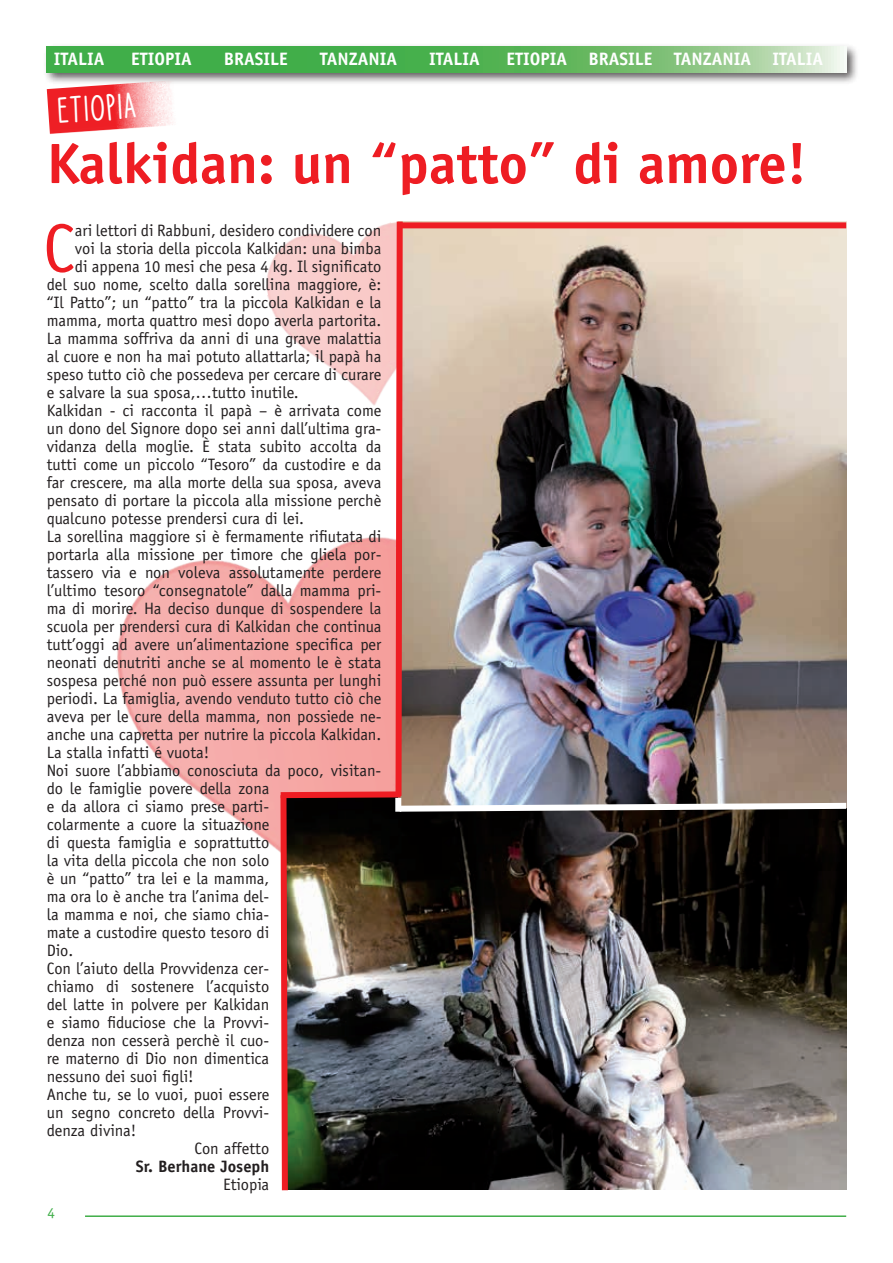
<style>
.page{position:relative;width:893px;height:1263px;background:#fff}
.page>*{position:absolute;margin:0;border:0;box-sizing:border-box;transform-origin:0 0}
.t1{font:68.55px "Officina Sans";color:#ee1d23}
.t2{font:700 57px "Officina Sans";color:#ee1d23}
.t3{font:37.5px "Party Pocket DEMO";color:#fff}
.t4{font:700 18px "Officina Sans";color:#fff}
.t5{font:16.5px "Officina Sans";color:#231f20}
.t6{font:700 16.5px "Officina Sans";color:#231f20}
.t7{font:15px "Officina Sans";color:#40ae49}
</style>
<div class="page">
<hr style="left:85px;top:1215px;width:761px;height:2px;background:#40ae49">
<img style="left:266px;top:256px;width:9px;height:60px">
<img style="left:116px;top:560px;width:159px;height:288px">
<div style="left:43px;top:43px;width:816px;height:42px;background:#231f20;opacity:.75"></div>
<svg style="left:47px;top:47px;width:799px;height:25px;background:#63b964"></svg>
<svg style="left:47px;top:80px;width:134px;height:54px"></svg>
<img style="left:275px;top:221px;width:572px;height:970px">
<p class="t4" style="left:54px;top:48px;width:52px">ITALIA</p>
<p class="t4" style="left:131px;top:48px;width:62px">ETIOPIA</p>
<p class="t4" style="left:224px;top:48px;width:65px">BRASILE</p>
<p class="t4" style="left:320px;top:48px;width:79px">TANZANIA</p>
<p class="t4" style="left:429px;top:48px;width:52px">ITALIA</p>
<p class="t4" style="left:506px;top:48px;width:318px">ETIOPIA BRASILE TANZANIA ITALIA</p>
<h3 class="t3" style="left:55px;top:90px;width:82px;rotate:-4deg">etiopia</h3>
<h2 class="t2" style="left:47px;top:128px;width:761px">Kalkidan: un “patto” di amore!</h2>
<h1 class="t1" style="left:43px;top:208px;width:33px">C</h1>
<p class="t5" style="left:75px;top:220px;width:308px">ari lettori di Rabbuni, desidero condividere con</p>
<p class="t5" style="left:75px;top:238px;width:308px">voi la storia della piccola Kalkidan: una bimba</p>
<p class="t5" style="left:75px;top:256px;width:308px">di appena 10 mesi che pesa 4 kg. Il significato</p>
<p class="t5" style="left:47px;top:274px;width:336px">del suo nome, scelto dalla sorellina maggiore, è:</p>
<p class="t5" style="left:47px;top:292px;width:336px">“Il Patto”; un “patto” tra la piccola Kalkidan e la</p>
<p class="t5" style="left:47px;top:310px;width:336px">mamma, morta quattro mesi dopo averla partorita.</p>
<p class="t5" style="left:47px;top:328px;width:336px">La mamma soffriva da anni di una grave malattia</p>
<p class="t5" style="left:47px;top:346px;width:336px">al cuore e non ha mai potuto allattarla; il papà ha</p>
<p class="t5" style="left:47px;top:364px;width:336px">speso tutto ciò che possedeva per cercare di curare</p>
<p class="t5" style="left:47px;top:382px;width:253px">e salvare la sua sposa,…tutto inutile.</p>
<p class="t5" style="left:47px;top:400px;width:336px">Kalkidan - ci racconta il papà – è arrivata come</p>
<p class="t5" style="left:47px;top:418px;width:336px">un dono del Signore dopo sei anni dall’ultima gra-</p>
<p class="t5" style="left:47px;top:436px;width:336px">vidanza della moglie. È stata subito accolta da</p>
<p class="t5" style="left:47px;top:454px;width:336px">tutti come un piccolo “Tesoro” da custodire e da</p>
<p class="t5" style="left:47px;top:472px;width:336px">far crescere, ma alla morte della sua sposa, aveva</p>
<p class="t5" style="left:47px;top:490px;width:336px">pensato di portare la piccola alla missione perchè</p>
<p class="t5" style="left:47px;top:508px;width:259px">qualcuno potesse prendersi cura di lei.</p>
<p class="t5" style="left:47px;top:526px;width:336px">La sorellina maggiore si è fermamente rifiutata di</p>
<p class="t5" style="left:47px;top:544px;width:336px">portarla alla missione per timore che gliela por-</p>
<p class="t5" style="left:47px;top:562px;width:336px">tassero via e non voleva assolutamente perdere</p>
<p class="t5" style="left:47px;top:580px;width:336px">l’ultimo tesoro “consegnatole” dalla mamma pri-</p>
<p class="t5" style="left:47px;top:598px;width:336px">ma di morire. Ha deciso dunque di sospendere la</p>
<p class="t5" style="left:47px;top:616px;width:336px">scuola per prendersi cura di Kalkidan che continua</p>
<p class="t5" style="left:47px;top:634px;width:336px">tutt’oggi ad avere un’alimentazione specifica per</p>
<p class="t5" style="left:47px;top:652px;width:336px">neonati denutriti anche se al momento le è stata</p>
<p class="t5" style="left:47px;top:670px;width:336px">sospesa perché non può essere assunta per lunghi</p>
<p class="t5" style="left:47px;top:688px;width:336px">periodi. La famiglia, avendo venduto tutto ciò che</p>
<p class="t5" style="left:47px;top:706px;width:336px">aveva per le cure della mamma, non possiede ne-</p>
<p class="t5" style="left:47px;top:724px;width:336px">anche una capretta per nutrire la piccola Kalkidan.</p>
<p class="t5" style="left:47px;top:742px;width:164px">La stalla infatti é vuota!</p>
<p class="t5" style="left:47px;top:760px;width:336px">Noi suore l’abbiamo conosciuta da poco, visitan-</p>
<p class="t5" style="left:47px;top:778px;width:224px">do le famiglie povere della zona</p>
<p class="t5" style="left:47px;top:796px;width:224px">e da allora ci siamo prese parti-</p>
<p class="t5" style="left:47px;top:814px;width:224px">colarmente a cuore la situazione</p>
<p class="t5" style="left:47px;top:832px;width:224px">di questa famiglia e soprattutto</p>
<p class="t5" style="left:47px;top:850px;width:224px">la vita della piccola che non solo</p>
<p class="t5" style="left:47px;top:868px;width:224px">è un “patto” tra lei e la mamma,</p>
<p class="t5" style="left:47px;top:886px;width:224px">ma ora lo è anche tra l’anima del-</p>
<p class="t5" style="left:47px;top:904px;width:224px">la mamma e noi, che siamo chia-</p>
<p class="t5" style="left:47px;top:922px;width:224px">mate a custodire questo tesoro di</p>
<p class="t5" style="left:47px;top:940px;width:28px">Dio.</p>
<p class="t5" style="left:47px;top:958px;width:224px">Con l’aiuto della Provvidenza cer-</p>
<p class="t5" style="left:47px;top:976px;width:224px">chiamo di sostenere l’acquisto</p>
<p class="t5" style="left:47px;top:994px;width:224px">del latte in polvere per Kalkidan</p>
<p class="t5" style="left:47px;top:1012px;width:224px">e siamo fiduciose che la Provvi-</p>
<p class="t5" style="left:47px;top:1030px;width:224px">denza non cesserà perchè il cuo-</p>
<p class="t5" style="left:47px;top:1048px;width:224px">re materno di Dio non dimentica</p>
<p class="t5" style="left:47px;top:1066px;width:149px">nessuno dei suoi figli!</p>
<p class="t5" style="left:47px;top:1084px;width:224px">Anche tu, se lo vuoi, puoi essere</p>
<p class="t5" style="left:47px;top:1102px;width:224px">un segno concreto della Provvi-</p>
<p class="t5" style="left:47px;top:1120px;width:91px">denza divina!</p>
<p class="t5" style="left:194px;top:1138px;width:76px">Con affetto</p>
<p class="t6" style="left:136px;top:1156px;width:135px">Sr. Berhane Joseph</p>
<p class="t5" style="left:223px;top:1174px;width:48px">Etiopia</p>
<p class="t7" style="left:48px;top:1204px;width:9px">4</p>
</div>
